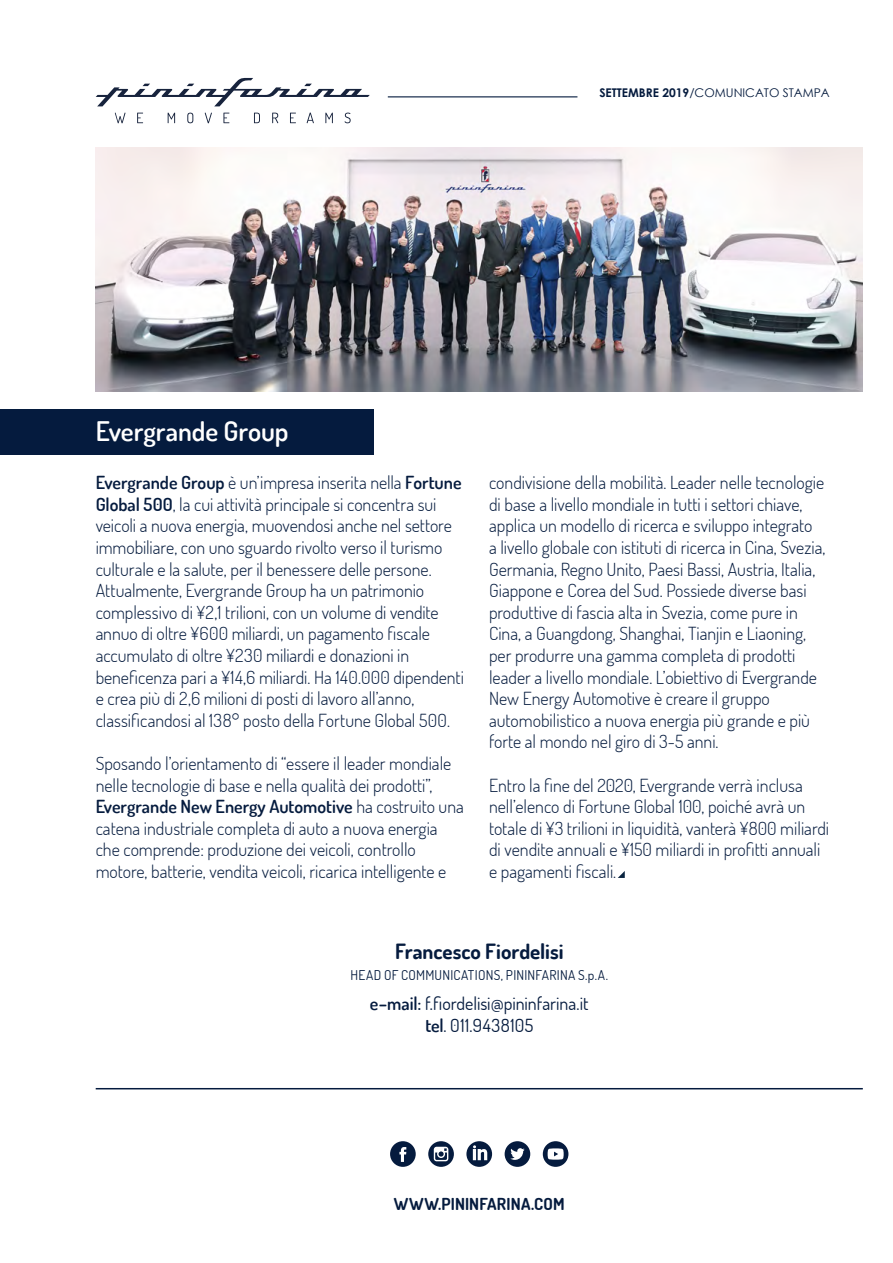
<style>
.page{position:relative;width:893px;height:1263px;background:#fff}
.page>*{position:absolute;margin:0;border:0;box-sizing:border-box;transform-origin:0 0}
.t1{font:600 27px "Terminal Dosis";letter-spacing:-.005em;color:#fff}
.t2{font:700 21px "Terminal Dosis";color:#051b3e}
.t3{font:300 18px/21.6px "Terminal Dosis";color:#051b3e}
.t4{font:18px/21.6px "Terminal Dosis";letter-spacing:-.005em;color:#051b3e;text-align:center}
.t5{font:700 16.5px "Terminal Dosis";letter-spacing:.01em;color:#051b3e}
.t6{font:13.5px "Terminal Dosis";letter-spacing:.015em;color:#051b3e}
.t7{font:12px "Century Gothic";color:#051b3e}
.s1{font-weight:700}
.s2{font-weight:600}
</style>
<div class="page">
<img style="left:96px;top:147px;width:767px;height:244px">
<div style="left:0;top:410px;width:373px;height:45px;background:#051b3e"></div>
<svg style="left:618px;top:871px;width:7px;height:7px"></svg>
<svg style="left:115px;top:113px;width:10px;height:10px"></svg>
<svg style="left:137px;top:113px;width:6px;height:10px"></svg>
<svg style="left:168px;top:113px;width:7px;height:10px"></svg>
<svg style="left:187px;top:113px;width:6px;height:10px"></svg>
<svg style="left:205px;top:113px;width:7px;height:10px"></svg>
<svg style="left:223px;top:113px;width:6px;height:10px"></svg>
<svg style="left:254px;top:113px;width:6px;height:10px"></svg>
<svg style="left:272px;top:113px;width:6px;height:10px"></svg>
<svg style="left:290px;top:113px;width:6px;height:10px"></svg>
<svg style="left:307px;top:113px;width:7px;height:10px"></svg>
<svg style="left:325px;top:113px;width:8px;height:10px"></svg>
<svg style="left:345px;top:113px;width:6px;height:10px"></svg>
<svg style="left:96px;top:78px;width:274px;height:28px"></svg>
<hr style="left:388px;top:96px;width:189px;height:1px;background:#051b3e">
<hr style="left:96px;top:1088px;width:767px;height:1px;background:#051b3e">
<svg style="left:390px;top:1141px;width:26px;height:26px"></svg>
<svg style="left:428px;top:1141px;width:26px;height:26px"></svg>
<svg style="left:466px;top:1141px;width:26px;height:26px"></svg>
<svg style="left:505px;top:1141px;width:25px;height:26px"></svg>
<svg style="left:543px;top:1141px;width:25px;height:26px"></svg>
<p class="t7" style="left:599px;top:85px;width:232px"><span class="s1">SETTEMBRE 2019</span>/COMUNICATO STAMPA</p>
<h1 class="t1" style="left:96px;top:414px;width:194px">Evergrande Group</h1>
<p class="t3" style="left:96px;top:471px;width:370px"><span class="s2">Evergrande Group</span> è un’impresa inserita nella <span class="s2">Fortune Global 500</span>, la cui attività principale si concentra sui veicoli a nuova energia, muovendosi anche nel settore immobiliare, con uno sguardo rivolto verso il turismo culturale e la salute, per il benessere delle persone.<br>Attualmente, Evergrande Group ha un patrimonio complessivo di ¥2,1 trilioni, con un volume di vendite annuo di oltre ¥600 miliardi, un pagamento fiscale accumulato di oltre ¥230 miliardi e donazioni in beneficenza pari a ¥14,6 miliardi. Ha 140.000 dipendenti e crea più di 2,6 milioni di posti di lavoro all’anno, classificandosi al 138° posto della Fortune Global 500.</p>
<p class="t3" style="left:96px;top:752px;width:370px">Sposando l’orientamento di “essere il leader mondiale nelle tecnologie di base e nella qualità dei prodotti”, <span class="s2">Evergrande New Energy Automotive</span> ha costruito una catena industriale completa di auto a nuova energia che comprende: produzione dei veicoli, controllo motore, batterie, vendita veicoli, ricarica intelligente e</p>
<p class="t3" style="left:489px;top:471px;width:338px">condivisione della mobilità. Leader nelle tecnologie di base a livello mondiale in tutti i settori chiave, applica un modello di ricerca e sviluppo integrato<br>a livello globale con istituti di ricerca in Cina, Svezia, Germania, Regno Unito, Paesi Bassi, Austria, Italia, Giappone e Corea del Sud. Possiede diverse basi produttive di fascia alta in Svezia, come pure in Cina, a Guangdong, Shanghai, Tianjin e Liaoning, per produrre una gamma completa di prodotti leader a livello mondiale. L’obiettivo di Evergrande New Energy Automotive è creare il gruppo automobilistico a nuova energia più grande e più forte al mondo nel giro di 3-5 anni.</p>
<p class="t3" style="left:489px;top:774px;width:342px">Entro la fine del 2020, Evergrande verrà inclusa nell’elenco di Fortune Global 100, poiché avrà un totale di ¥3 trilioni in liquidità, vanterà ¥800 miliardi di vendite annuali e ¥150 miliardi in profitti annuali e pagamenti fiscali.</p>
<p class="t2" style="left:395px;top:938px;width:170px">Francesco Fiordelisi</p>
<p class="t6" style="left:351px;top:966px;width:259px">HEAD OF COMMUNICATIONS, PININFARINA S.p.A.</p>
<p class="t4" style="left:370px;top:992px;width:220px"><span class="s2">e–mail:</span> f.fiordelisi@pininfarina.it <span class="s2">tel</span>. 011.9438105</p>
<p class="t5" style="left:394px;top:1193px;width:172px">WWW.PININFARINA.COM</p>
</div>
